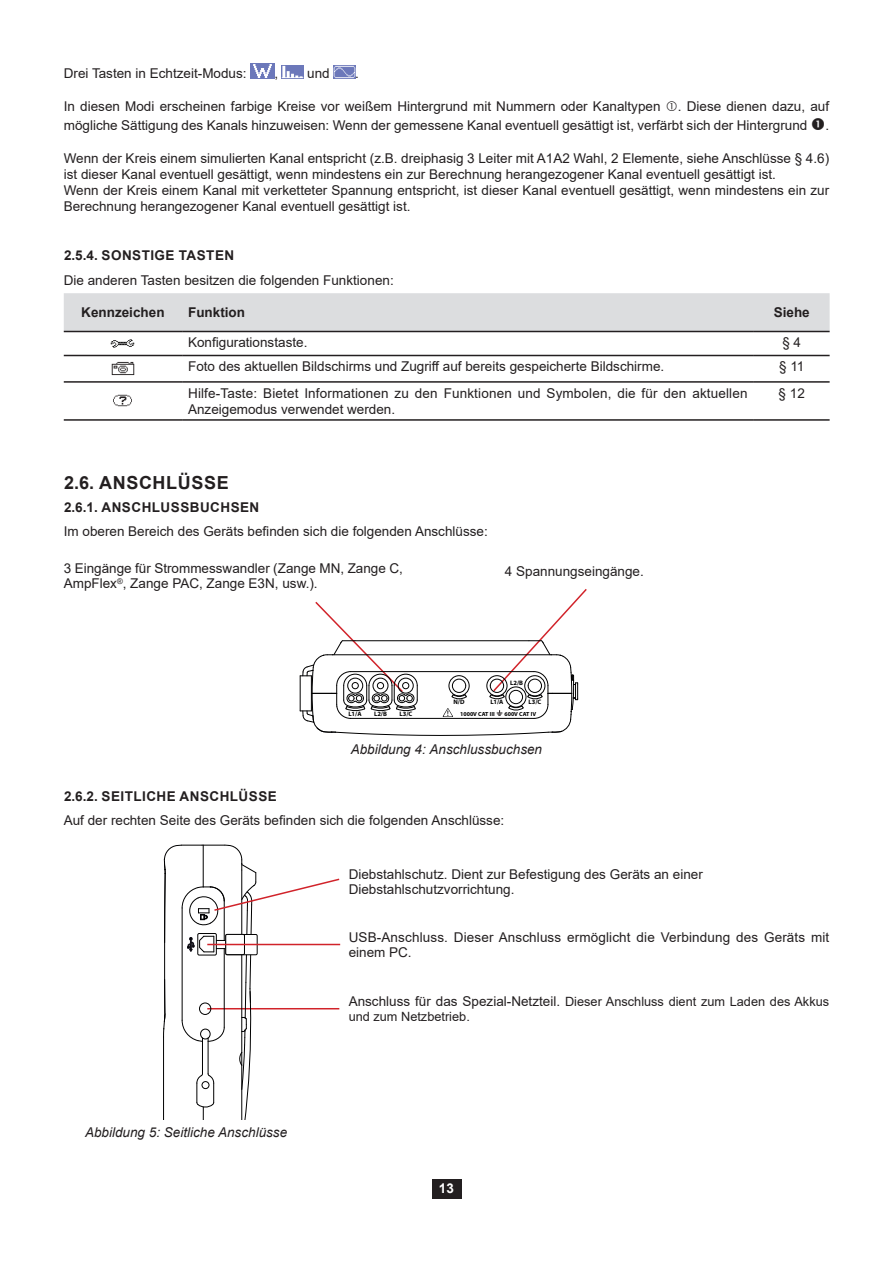
<style>
.page{position:relative;width:893px;height:1263px;background:#fff}
.page>*{position:absolute;margin:0;border:0;box-sizing:border-box;transform-origin:0 0}
.t1{font:700 18px "Arial";letter-spacing:.035em;color:#231f20}
.t2{font:13.5px/16.2px "Arial";color:#231f20}
.t3{font:700 13.5px "Arial";letter-spacing:.035em;color:#231f20}
.t4{font:italic 13.5px "Arial";color:#231f20}
.t5{font:700 13.5px "Arial";color:#231f20}
.t6{font:700 13.5px "Arial";color:#fff}
.t7{font:12.75px/14.9px "Arial";color:#231f20}
.t8{font:700 6.45px "Myriad Pro";color:#000001}
.t9{font:700 6px "Myriad Pro";color:#000001}
.s1{font-size:13.5px}
</style>
<div class="page">
<div style="left:432px;top:1179px;width:29px;height:19px;background:#231f20"></div>
<img style="left:250px;top:64px;width:24px;height:14px">
<img style="left:282px;top:65px;width:21px;height:13px">
<img style="left:333px;top:65px;width:22px;height:13px">
<div style="left:64px;top:293px;width:766px;height:38px;background:#dcdddf"></div>
<hr style="left:64px;top:331px;width:118px;height:1px;background:#231f20">
<hr style="left:182px;top:331px;width:572px;height:1px;background:#231f20">
<hr style="left:754px;top:331px;width:76px;height:1px;background:#231f20">
<hr style="left:64px;top:355px;width:118px;height:1px;background:#231f20">
<hr style="left:182px;top:355px;width:572px;height:1px;background:#231f20">
<hr style="left:754px;top:355px;width:76px;height:1px;background:#231f20">
<hr style="left:64px;top:381px;width:118px;height:2px;background:#231f20">
<hr style="left:182px;top:381px;width:572px;height:2px;background:#231f20">
<hr style="left:754px;top:381px;width:76px;height:2px;background:#231f20">
<hr style="left:64px;top:419px;width:118px;height:2px;background:#231f20">
<hr style="left:182px;top:419px;width:572px;height:2px;background:#231f20">
<hr style="left:754px;top:419px;width:76px;height:2px;background:#231f20">
<img style="left:111px;top:339px;width:24px;height:9px">
<img style="left:111px;top:361px;width:24px;height:15px">
<img style="left:113px;top:395px;width:19px;height:12px">
<svg style="left:300px;top:589px;width:287px;height:147px"></svg>
<svg style="left:163px;top:844px;width:178px;height:275px"></svg>
<p class="t2" style="left:64px;top:65px;width:184px">Drei Tasten in Echtzeit-Modus:</p>
<p class="t2" style="left:307px;top:65px;width:24px">und</p>
<p class="t2" style="left:355px;top:65px;width:5px">.</p>
<p class="t2" style="left:64px;top:98px;width:598px">In diesen Modi erscheinen farbige Kreise vor weißem Hintergrund mit Nummern oder Kanaltypen</p>
<p class="t2" style="left:274px;top:65px;width:5px">,</p>
<p class="t2" style="left:64px;top:96px;width:767px;line-height:19.8px;text-indent:614px">. Diese dienen dazu, auf mögliche Sättigung des Kanals hinzuweisen: Wenn der gemessene Kanal eventuell gesättigt ist, verfärbt sich der Hintergrund</p>
<p class="t2" style="left:825px;top:117px;width:5px">.</p>
<p class="t2" style="left:64px;top:150px;width:767px">Wenn der Kreis einem simulierten Kanal entspricht (z.B. dreiphasig 3 Leiter mit A1A2 Wahl, 2 Elemente, siehe Anschlüsse § 4.6) ist dieser Kanal eventuell gesättigt, wenn mindestens ein zur Berechnung herangezogener Kanal eventuell gesättigt ist.<br>Wenn der Kreis einem Kanal mit verketteter Spannung entspricht, ist dieser Kanal eventuell gesättigt, wenn mindestens ein zur Berechnung herangezogener Kanal eventuell gesättigt ist.</p>
<p class="t3" style="left:64px;top:246px;width:172px">2.5.4. SONSTIGE TASTEN</p>
<p class="t2" style="left:64px;top:272px;width:331px">Die anderen Tasten besitzen die folgenden Funktionen:</p>
<p class="t5" style="left:81px;top:303px;width:85px">Kennzeichen</p>
<p class="t5" style="left:188px;top:303px;width:58px">Funktion</p>
<p class="t3" style="left:774px;top:303px;width:38px">Siehe</p>
<p class="t2" style="left:188px;top:334px;width:121px">Konfigurationstaste.</p>
<p class="t2" style="left:782px;top:334px;width:20px">§ 4</p>
<p class="t2" style="left:188px;top:358px;width:478px">Foto des aktuellen Bildschirms und Zugriff auf bereits gespeicherte Bildschirme.</p>
<p class="t2" style="left:779px;top:358px;width:27px">§ 11</p>
<p class="t2" style="left:188px;top:385px;width:561px">Hilfe-Taste: Bietet Informationen zu den Funktionen und Symbolen, die für den aktuellen<br>Anzeigemodus verwendet werden.</p>
<p class="t2" style="left:779px;top:385px;width:28px">§ 12</p>
<h1 class="t1" style="left:64px;top:469px;width:166px">2.6. ANSCHLÜSSE</h1>
<p class="t3" style="left:64px;top:498px;width:197px">2.6.1. ANSCHLUSSBUCHSEN</p>
<p class="t2" style="left:64px;top:523px;width:426px">Im oberen Bereich des Geräts befinden sich die folgenden Anschlüsse:</p>
<p class="t2" style="left:64px;top:561px;width:341px;line-height:14.9px">3 Eingänge für Strommesswandler (Zange MN, Zange C,<br>AmpFlex<sup>®</sup>, Zange PAC, Zange E3N, usw.).</p>
<p class="t2" style="left:505px;top:563px;width:140px">4 Spannungseingänge.</p>
<p class="t8" style="left:510px;top:679px;width:14px">L2/B</p>
<p class="t8" style="left:453px;top:698px;width:13px">N/D</p>
<p class="t8" style="left:490px;top:698px;width:15px">L1/A</p>
<p class="t8" style="left:528px;top:698px;width:14px">L3/C</p>
<p class="t9" style="left:504px;top:710px;width:33px">600V CAT IV</p>
<p class="t8" style="left:348px;top:710px;width:15px">L1/A</p>
<p class="t8" style="left:374px;top:710px;width:14px">L2/B</p>
<p class="t8" style="left:399px;top:710px;width:14px">L3/C</p>
<p class="t9" style="left:460px;top:710px;width:36px">1000V CAT III</p>
<p class="t4" style="left:351px;top:740px;width:193px">Abbildung 4: Anschlussbuchsen</p>
<p class="t3" style="left:64px;top:787px;width:214px">2.6.2. SEITLICHE ANSCHLÜSSE</p>
<p class="t2" style="left:64px;top:812px;width:442px">Auf der rechten Seite des Geräts befinden sich die folgenden Anschlüsse:</p>
<p class="t2" style="left:349px;top:867px;width:356px;line-height:14.9px">Diebstahlschutz. Dient zur Befestigung des Geräts an einer<br>Diebstahlschutzvorrichtung.</p>
<p class="t4" style="left:85px;top:1124px;width:204px">Abbildung 5: Seitliche Anschlüsse</p>
<p class="t2" style="left:349px;top:930px;width:482px;line-height:14.9px">USB-Anschluss. Dieser Anschluss ermöglicht die Verbindung des Geräts mit einem PC.</p>
<p class="t7" style="left:349px;top:994px;width:482px"><span class="s1">Anschluss für das Spezial-Netzteil.</span> Dieser Anschluss dient zum Laden des Akkus und zum Netzbetrieb.</p>
<p class="t6" style="left:439px;top:1179px;width:17px">13</p>
</div>
